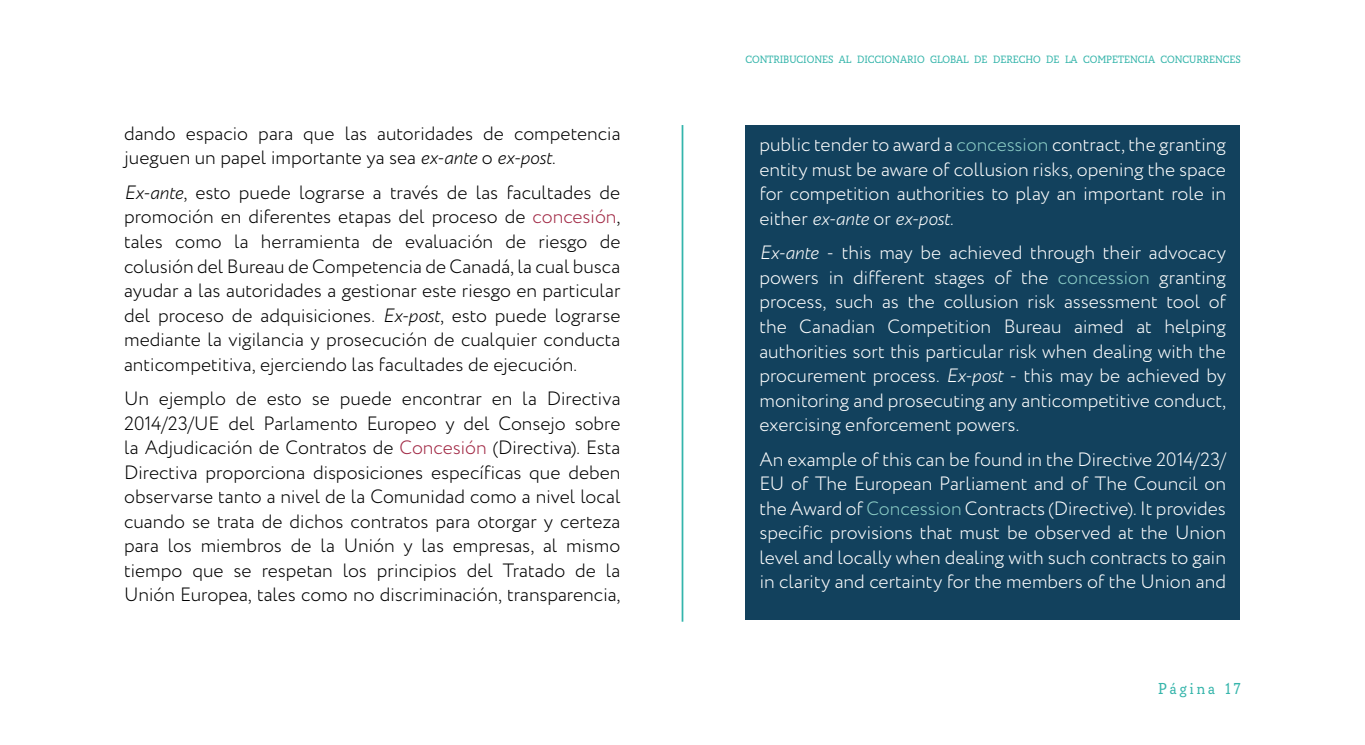
<style>
.page{position:relative;width:1365px;height:745px;background:#fff}
.page>*{position:absolute;margin:0;border:0;box-sizing:border-box;transform-origin:0 0}
.Texto_plano{font:300 19.25px/24.5px "Circe";color:#000;text-align:justify}
.texto_plano-_inglés{font:300 19.25px/24.5px "Circe";color:#fff;text-align:justify}
.t1{font:15.75px "Circe Slab A Narrow";letter-spacing:.2em;color:#36b5ab}
.t2{font:10.5px "Circe Slab A Narrow";color:#36b5ab}
.s1{font-style:italic}
.s2{color:#a12945}
.s3{color:#8bccc5}
</style>
<div class="page">
<div style="left:745px;top:125px;width:494px;height:494px;background:#12415d"></div>
<hr style="left:681px;top:125px;width:2px;height:496px;background:#33b5ac">
<p class="Texto_plano" style="left:124px;top:121px;width:498px">dando espacio para que las autoridades de competencia jueguen un papel importante ya sea <span class="s1">ex-ante</span> o <span class="s1">ex-post</span>.</p>
<p class="Texto_plano" style="left:124px;top:180px;width:498px"><span class="s1">Ex-ante</span>, esto puede lograrse a través de las facultades de promoción en diferentes etapas del proceso de <span class="s2">concesión</span>, tales como la herramienta de evaluación de riesgo de colusión del Bureau de Competencia de Canadá, la cual busca ayudar a las autoridades a gestionar este riesgo en particular del proceso de adquisiciones. <span class="s1">Ex-post</span>, esto puede lograrse mediante la vigilancia y prosecución de cualquier conducta anticompetitiva, ejerciendo las facultades de ejecución.</p>
<p class="Texto_plano" style="left:124px;top:386px;width:498px">Un ejemplo de esto se puede encontrar en la Directiva 2014/23/UE del Parlamento Europeo y del Consejo sobre la Adjudicación de Contratos de <span class="s2">Concesión</span> (Directiva). Esta Directiva proporciona disposiciones específicas que deben observarse tanto a nivel de la Comunidad como a nivel local cuando se trata de dichos contratos para otorgar y certeza para los miembros de la Unión y las empresas, al mismo tiempo que se respetan los principios del Tratado de la Unión Europea, tales como no discriminación, transparencia,</p>
<p class="t2" style="left:745px;top:53px;width:497px">CONTRIBUCIONES AL DICCIONARIO GLOBAL DE DERECHO DE LA COMPETENCIA CONCURRENCES</p>
<p class="texto_plano-_inglés" style="left:759px;top:133px;width:468px">public tender to award a <span class="s3">concession</span> contract, the granting entity must be aware of collusion risks, opening the space for competition authorities to play an important role in either <span class="s1">ex-ante</span> or <span class="s1">ex-post</span>.</p>
<p class="texto_plano-_inglés" style="left:759px;top:241px;width:468px"><span class="s1">Ex-ante</span> - this may be achieved through their advocacy powers in different stages of the <span class="s3">concession</span> granting process, such as the collusion risk assessment tool of the Canadian Competition Bureau aimed at helping authorities sort this particular risk when dealing with the procurement process. <span class="s1">Ex-post</span> - this may be achieved by monitoring and prosecuting any anticompetitive conduct, exercising enforcement powers.</p>
<p class="texto_plano-_inglés" style="left:759px;top:447px;width:468px">An example of this can be found in the Directive 2014/23/ EU of The European Parliament and of The Council on the Award of <span class="s3">Concession</span> Contracts (Directive). It provides specific provisions that must be observed at the Union level and locally when dealing with such contracts to gain in clarity and certainty for the members of the Union and</p>
<p class="t1" style="left:1158px;top:678px;width:84px">Página 17</p>
</div>
